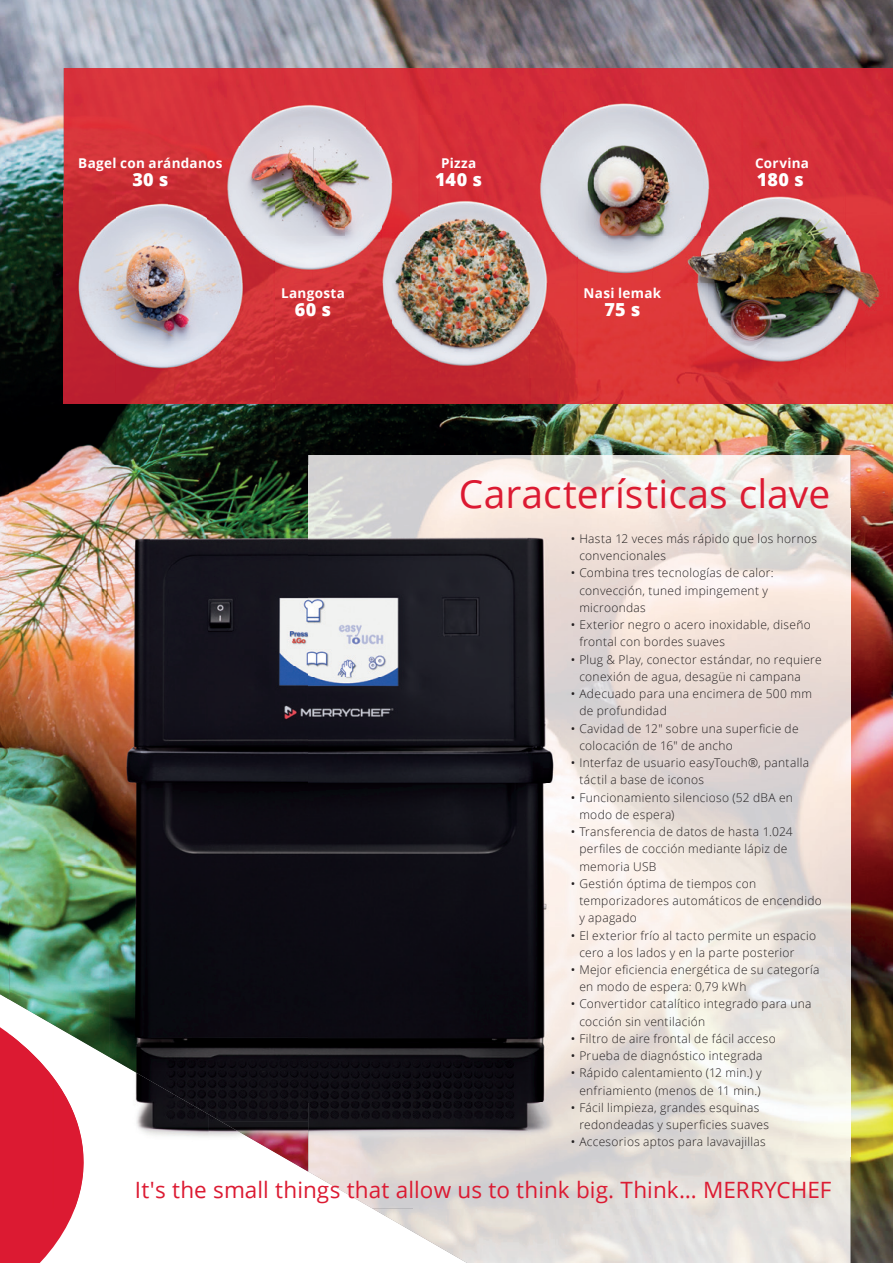
<style>
.page{position:relative;width:893px;height:1263px;background:#fff}
.page>*{position:absolute;margin:0;border:0;box-sizing:border-box;transform-origin:0 0}
.t1{font:39px "Open Sans";color:#dc1a32}
.t2{font:22.5px "Open Sans";letter-spacing:.005em;color:#dc1a32}
.t3{font:800 18px "Open Sans";letter-spacing:.02em;color:#fff}
.t4{font:700 13.5px "Open Sans";letter-spacing:.02em;color:#fff}
.t5{font:300 12px/17.2px "Open Sans";letter-spacing:.025em;color:#231f20}
.s1{font-weight:400}
</style>
<div class="page">
<img style="left:0;top:0;width:893px;height:1263px">
<img style="left:0;top:365px;width:119px;height:898px">
<svg style="left:308px;top:1208px;width:64px;height:55px"></svg>
<img style="left:308px;top:455px;width:542px;height:53px">
<img style="left:678px;top:508px;width:172px;height:647px">
<img style="left:372px;top:1155px;width:478px;height:108px">
<img style="left:64px;top:68px;width:154px;height:122px">
<img style="left:218px;top:68px;width:675px;height:48px">
<div style="left:419px;top:116px;width:101px;height:67px;background:#d72e39"></div>
<div style="left:742px;top:116px;width:151px;height:74px;background:#d52e39"></div>
<img style="left:271px;top:282px;width:103px;height:122px">
<img style="left:531px;top:282px;width:155px;height:122px">
<img style="left:64px;top:392px;width:207px;height:12px">
<div style="left:374px;top:378px;width:157px;height:26px;background:#c0242f"></div>
<img style="left:686px;top:372px;width:207px;height:32px">
<img style="left:54px;top:1057px;width:55px;height:47px">
<img style="left:109px;top:1071px;width:100px;height:137px">
<img style="left:91px;top:1104px;width:18px;height:104px">
<img style="left:209px;top:1121px;width:99px;height:87px">
<img style="left:10px;top:465px;width:298px;height:505px">
<img style="left:10px;top:970px;width:99px;height:87px">
<img style="left:109px;top:970px;width:199px;height:101px">
<img style="left:133px;top:1071px;width:175px;height:50px">
<img style="left:221px;top:1121px;width:87px;height:51px">
<img style="left:10px;top:1034px;width:44px;height:174px">
<img style="left:54px;top:1078px;width:37px;height:130px">
<img style="left:308px;top:465px;width:370px;height:743px">
<img style="left:208px;top:101px;width:211px;height:45px">
<img style="left:208px;top:146px;width:53px;height:44px">
<img style="left:261px;top:146px;width:105px;height:44px">
<img style="left:366px;top:146px;width:53px;height:37px">
<img style="left:208px;top:190px;width:138px;height:92px">
<img style="left:346px;top:183px;width:231px;height:99px">
<img style="left:346px;top:282px;width:46px;height:96px">
<img style="left:392px;top:280px;width:139px;height:49px">
<img style="left:531px;top:282px;width:46px;height:47px">
<img style="left:392px;top:329px;width:185px;height:49px">
<img style="left:63px;top:190px;width:1px;height:202px">
<img style="left:64px;top:190px;width:144px;height:51px">
<img style="left:64px;top:241px;width:158px;height:50px">
<img style="left:222px;top:282px;width:52px;height:9px">
<img style="left:64px;top:291px;width:210px;height:101px">
<img style="left:520px;top:101px;width:222px;height:45px">
<img style="left:520px;top:146px;width:44px;height:37px">
<img style="left:564px;top:146px;width:178px;height:45px">
<img style="left:577px;top:190px;width:316px;height:92px">
<img style="left:662px;top:281px;width:231px;height:91px">
<p class="t4" style="left:78px;top:153px;width:146px">Bagel con arándanos</p>
<h3 class="t3" style="left:132px;top:166px;width:38px">30 s</h3>
<p class="t4" style="left:281px;top:284px;width:65px">Langosta</p>
<h3 class="t3" style="left:295px;top:296px;width:38px">60 s</h3>
<p class="t4" style="left:441px;top:153px;width:37px">Pizza</p>
<h3 class="t3" style="left:435px;top:166px;width:48px">140 s</h3>
<p class="t4" style="left:584px;top:284px;width:79px">Nasi lemak</p>
<h3 class="t3" style="left:604px;top:296px;width:37px">75 s</h3>
<p class="t4" style="left:755px;top:153px;width:55px">Corvina</p>
<h3 class="t3" style="left:757px;top:166px;width:48px">180 s</h3>
<h1 class="t1" style="left:459px;top:467px;width:373px">Características clave</h1>
<p class="t5" style="left:579px;top:529px;width:239px;text-indent:-9px"><span class="s1">•</span> Hasta 12 veces más rápido que los hornos convencionales</p>
<p class="t5" style="left:579px;top:564px;width:196px;text-indent:-9px"><span class="s1">•</span> Combina tres tecnologías de calor: convección, tuned impingement y microondas</p>
<p class="t5" style="left:579px;top:616px;width:233px;text-indent:-9px"><span class="s1">•</span> Exterior negro o acero inoxidable, diseño frontal con bordes suaves</p>
<p class="t5" style="left:579px;top:650px;width:244px;text-indent:-9px"><span class="s1">•</span> Plug &amp; Play, conector estándar, no requiere conexión de agua, desagüe ni campana</p>
<p class="t5" style="left:579px;top:685px;width:234px;text-indent:-9px"><span class="s1">•</span> Adecuado para una encimera de 500 mm de profundidad</p>
<p class="t5" style="left:579px;top:719px;width:221px;text-indent:-9px"><span class="s1">•</span> Cavidad de 12" sobre una superficie de colocación de 16" de ancho</p>
<p class="t5" style="left:579px;top:754px;width:231px;text-indent:-9px"><span class="s1">•</span> Interfaz de usuario easyTouch®, pantalla táctil a base de iconos</p>
<p class="t5" style="left:579px;top:788px;width:215px;text-indent:-9px"><span class="s1">•</span> Funcionamiento silencioso (52 dBA en modo de espera)</p>
<p class="t5" style="left:579px;top:823px;width:215px;text-indent:-9px"><span class="s1">•</span> Transferencia de datos de hasta 1.024 perfiles de cocción mediante lápiz de memoria USB</p>
<p class="t5" style="left:579px;top:874px;width:244px;text-indent:-9px"><span class="s1">•</span> Gestión óptima de tiempos con temporizadores automáticos de encendido y apagado</p>
<p class="t5" style="left:579px;top:926px;width:238px;text-indent:-9px"><span class="s1">•</span> El exterior frío al tacto permite un espacio cero a los lados y en la parte posterior</p>
<p class="t5" style="left:579px;top:961px;width:242px;text-indent:-9px"><span class="s1">•</span> Mejor eficiencia energética de su categoría en modo de espera: 0,79 kWh</p>
<p class="t5" style="left:579px;top:995px;width:234px;text-indent:-9px"><span class="s1">•</span> Convertidor catalítico integrado para una cocción sin ventilación</p>
<p class="t5" style="left:571px;top:1030px;width:206px"><span class="s1">•</span> Filtro de aire frontal de fácil acceso</p>
<p class="t5" style="left:571px;top:1047px;width:193px"><span class="s1">•</span> Prueba de diagnóstico integrada</p>
<p class="t5" style="left:571px;top:1064px;width:192px;text-align:right"><span class="s1">•</span> Rápido calentamiento (12 min.) y enfriamiento (menos de 11 min.)</p>
<p class="t5" style="left:579px;top:1099px;width:191px;text-indent:-9px"><span class="s1">•</span> Fácil limpieza, grandes esquinas redondeadas y superficies suaves</p>
<p class="t5" style="left:571px;top:1133px;width:196px"><span class="s1">•</span> Accesorios aptos para lavavajillas</p>
<h2 class="t2" style="left:135px;top:1175px;width:698px">It's the small things that allow us to think big. Think… MERRYCHEF</h2>
</div>
